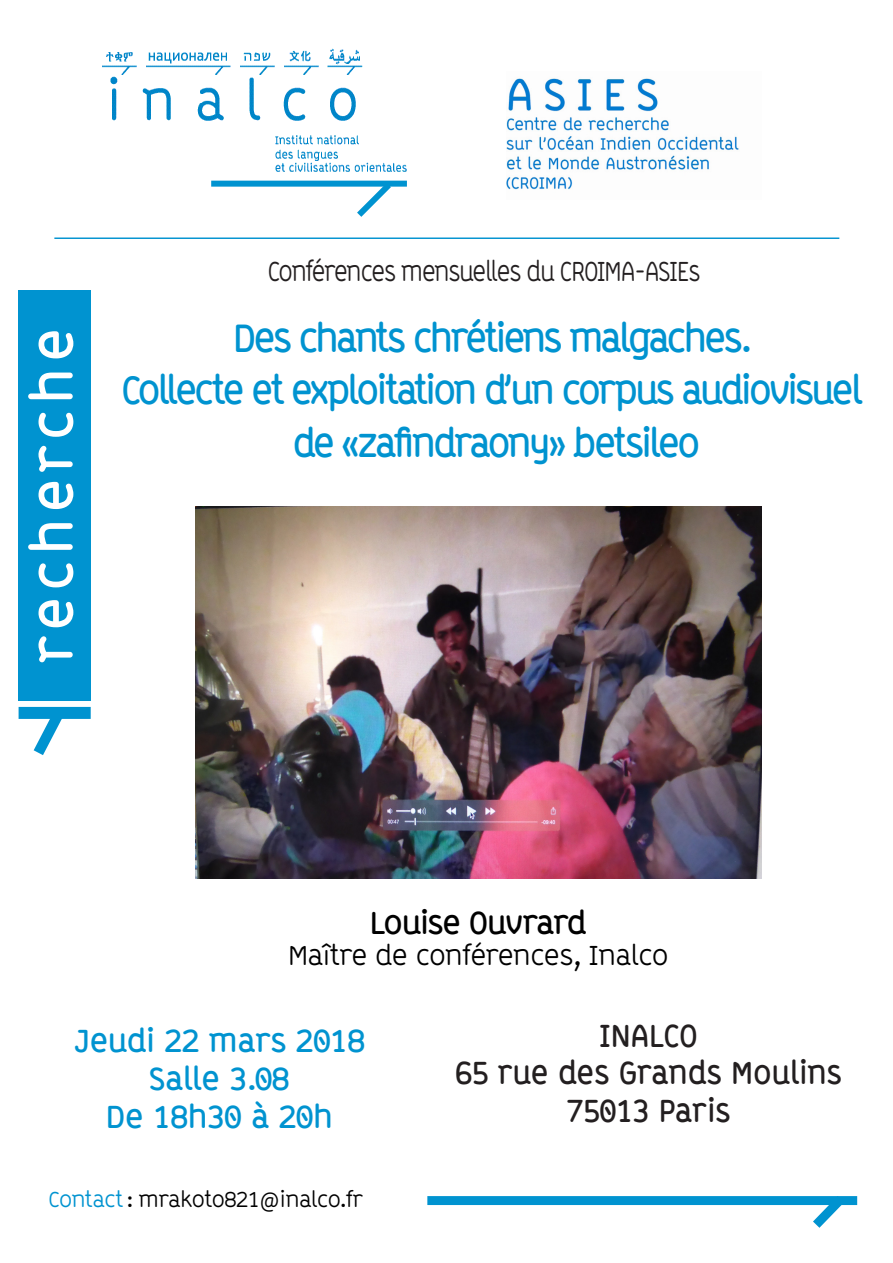
<style>
.page{position:relative;width:893px;height:1263px;background:#fff}
.page>*{position:absolute;margin:0;border:0;box-sizing:border-box;transform-origin:0 0}
.t1{font:700 57px "ABB Line";letter-spacing:.105em;color:#fff}
.t2{font:700 39px "ABB Line";letter-spacing:-.06em;color:#0093d0;scale:.95 1}
.t3{font:700 31.5px/37.8px "ABB Line";color:#231f20;text-align:center;scale:.96 1}
.t4{font:700 31.5px/37.8px "ABB Line";color:#0093d0;text-align:center}
.t5{font:700 31.5px "ABB Line";letter-spacing:-.04em;color:#000}
.t6{font:28.5px "ABB Line";letter-spacing:-.06em;color:#231f20;scale:.86 1}
.t7{font:28.5px "ABB Line";letter-spacing:-.035em;color:#000}
.t8{font:22.5px "ABB Line";letter-spacing:-.03em;color:#000}
.s1{color:#0093d0}
</style>
<div class="page">
<img style="left:102px;top:48px;width:305px;height:124px">
<hr style="left:54px;top:237px;width:785px;height:2px;background:#0093d0">
<div style="left:211px;top:181px;width:196px;height:6px;background:#0093d0"></div>
<svg style="left:351px;top:180px;width:46px;height:37px"></svg>
<div style="left:427px;top:1196px;width:430px;height:9px;background:#0093d0"></div>
<svg style="left:803px;top:1196px;width:51px;height:32px"></svg>
<div style="left:19px;top:291px;width:72px;height:410px;background:#0093d0"></div>
<div style="left:19px;top:707px;width:72px;height:12px;background:#0093d0"></div>
<svg style="left:24px;top:706px;width:50px;height:49px"></svg>
<img style="left:506px;top:78px;width:233px;height:112px">
<img style="left:195px;top:506px;width:566px;height:372px">
<p class="t1" style="left:18px;top:663px;width:337px;rotate:-90deg">recherche</p>
<p class="t6" style="left:267px;top:255px;width:505px">Conférences mensuelles du CROIMA-ASIEs</p>
<p class="t2" style="left:233px;top:314px;width:546px">Des chants chrétiens malgaches.</p>
<p class="t2" style="left:121px;top:367px;width:782px">Collecte et exploitation d’un corpus audiovisuel</p>
<p class="t2" style="left:293px;top:419px;width:430px">de «zafindraony» betsileo</p>
<p class="t5" style="left:370px;top:904px;width:218px">Louise Ouvrard</p>
<p class="t7" style="left:288px;top:939px;width:383px">Maître de conférences, Inalco</p>
<p class="t4" style="left:74px;top:1022px;width:293px">Jeudi 22 mars 2018<br>Salle 3.08<br>De 18h30 à 20h</p>
<p class="t8" style="left:48px;top:1186px;width:317px"><span class="s1">Contact</span> : mrakoto821@inalco.fr</p>
<p class="t3" style="left:456px;top:1016px;width:404px">INALCO<br>65 rue des Grands Moulins</p>
<p class="t3" style="left:567px;top:1092px;width:172px">75013 Paris</p>
</div>
